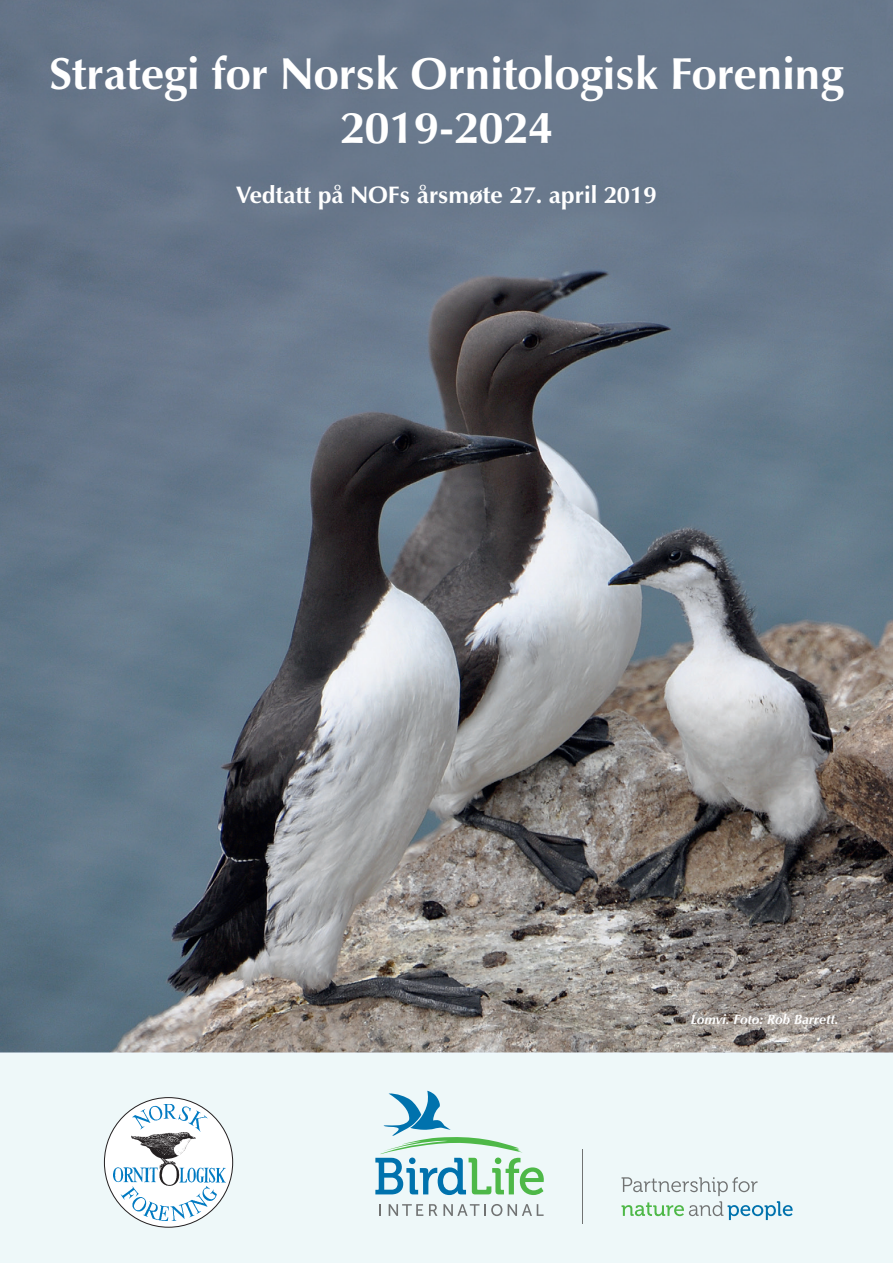
<style>
.page{position:relative;width:893px;height:1263px;background:#fff}
.page>*{position:absolute;margin:0;border:0;box-sizing:border-box;transform-origin:0 0}
.t1{font:700 45px/54px "Zapf Humanist 601 BT";color:#fff;text-align:center}
.t2{font:700 24px "Zapf Humanist 601 BT";color:#fff}
.t3{font:italic 700 13.5px "Zapf Humanist 601 BT";color:#fff}
</style>
<div class="page">
<img style="left:0;top:0;width:893px;height:1052px">
<div style="left:0;top:1052px;width:893px;height:211px;background:#eef8f9"></div>
<svg style="left:104px;top:1097px;width:129px;height:130px"></svg>
<img style="left:113px;top:1105px;width:113px;height:116px">
<img style="left:132px;top:1132px;width:63px;height:53px">
<svg style="left:621px;top:1177px;width:172px;height:43px;background:#d1e3e2"></svg>
<hr style="left:582px;top:1149px;width:1px;height:75px;background:#717373">
<svg style="left:379px;top:1204px;width:2px;height:12px"></svg>
<svg style="left:389px;top:1204px;width:34px;height:12px"></svg>
<svg style="left:429px;top:1204px;width:8px;height:12px"></svg>
<svg style="left:443px;top:1204px;width:59px;height:12px"></svg>
<svg style="left:508px;top:1204px;width:36px;height:12px"></svg>
<svg style="left:375px;top:1091px;width:169px;height:104px;background:#bddfdd"></svg>
<div style="left:495px;top:1157px;width:6px;height:7px;background:#4eb848;border-radius:50%"></div>
<p class="t1" style="left:49px;top:47px;width:796px">Strategi for Norsk Ornitologisk Forening<br>2019-2024</p>
<p class="t2" style="left:236px;top:180px;width:421px">Vedtatt på NOFs årsmøte 27. april 2019</p>
<p class="t3" style="left:691px;top:1011px;width:149px">Lomvi. Foto: Rob Barrett.</p>
</div>
